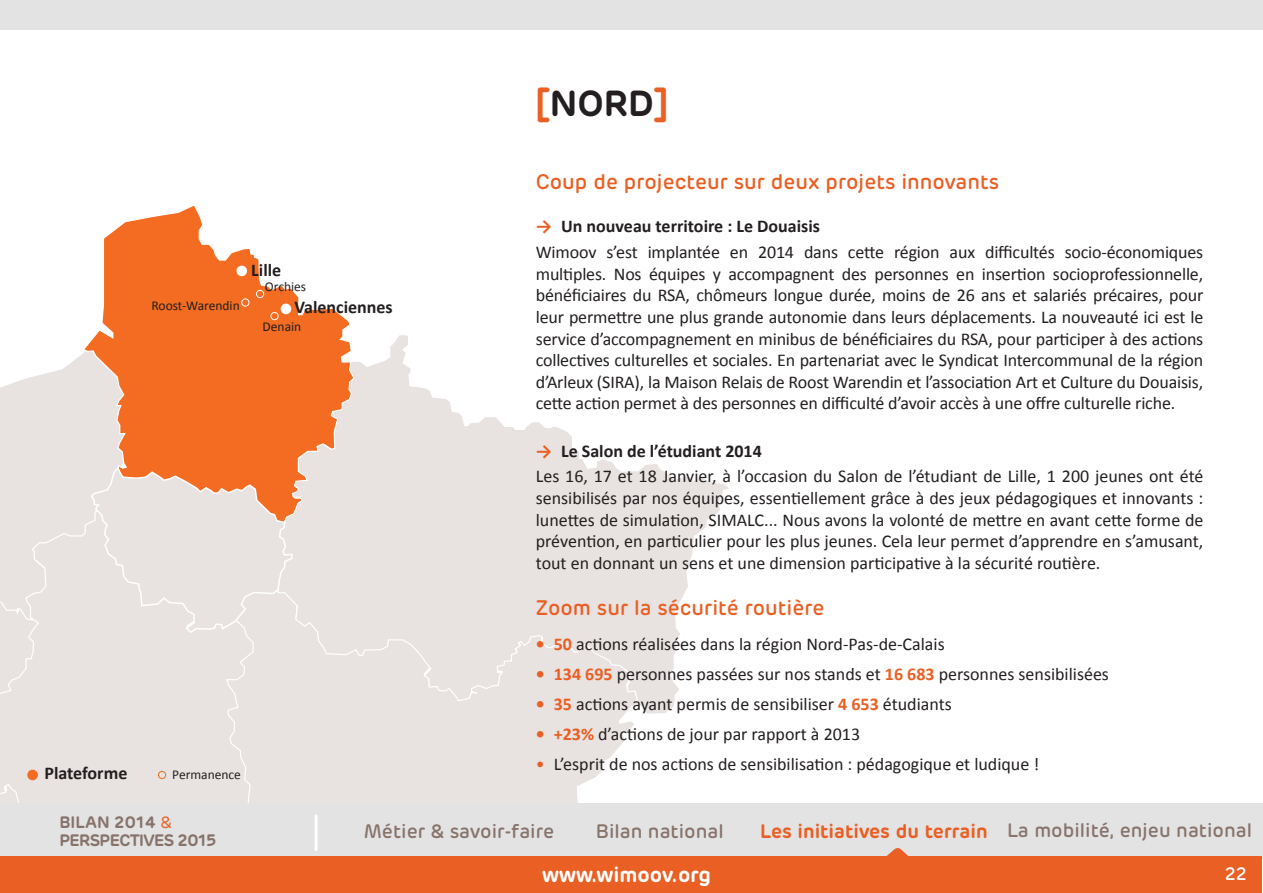
<style>
.page{position:relative;width:1263px;height:893px;background:#fff}
.page>*{position:absolute;margin:0;border:0;box-sizing:border-box;transform-origin:0 0}
.Titre{font:600 36px "Rubrik";color:#231f20}
.Sous-titre{font:500 21px "Rubrik";color:#ea5f23}
.t1{font:600 21px "Rubrik";color:#fff}
.t2{font:500 19.5px "Rubrik";color:#88736b}
.Sous-titre-2{font:18px/21.6px "Calibri";color:#231f20;text-align:justify}
.Sous-titre-3{font:700 18px "Calibri";color:#231f20}
.t3{font:500 18px "Rubrik";color:#fff}
.t4{font:600 16.5px/18px "Rubrik";letter-spacing:-.04em;color:#88736b}
.t5{font:13.5px "Calibri";color:#231f20}
.s1{color:#ea5f23}
.s2{font-weight:700;color:#ea5f23}
.s3{font-weight:400;color:#ea5f23}
.s4{font-weight:600;color:#ea5f23}
</style>
<div class="page">
<svg style="left:86px;top:206px;width:264px;height:141px"></svg>
<svg style="left:274px;top:333px;width:455px;height:380px"></svg>
<svg style="left:0;top:347px;width:664px;height:546px;background:#ebd9d0"></svg>
<div style="left:1px;top:804px;width:1262px;height:55px;background:#e3e3e3"></div>
<hr style="left:315px;top:816px;width:3px;height:34px;background:#fff">
<div style="left:1px;top:857px;width:1261px;height:36px;background:#ea5f23"></div>
<svg style="left:870px;top:848px;width:55px;height:9px"></svg>
<div style="left:1px;top:0;width:1262px;height:30px;background:#e3e3e3"></div>
<div style="left:236px;top:266px;width:11px;height:10px;background:#fff;border-radius:50%"></div>
<div style="left:281px;top:304px;width:10px;height:10px;background:#fff;border-radius:50%"></div>
<div style="left:271px;top:312px;width:7px;height:8px;border:1px solid #fff;border-radius:50%"></div>
<div style="left:256px;top:290px;width:8px;height:8px;border:1px solid #fff;border-radius:50%"></div>
<div style="left:241px;top:298px;width:8px;height:8px;border:1px solid #fff;border-radius:50%"></div>
<div style="left:158px;top:771px;width:8px;height:8px;border:1px solid #f36c21;border-radius:50%"></div>
<div style="left:27px;top:770px;width:11px;height:10px;background:#f36c21;border-radius:50%"></div>
<p class="t5" style="left:152px;top:297px;width:90px">Roost-Warendin</p>
<p class="Sous-titre-3" style="left:251px;top:258px;width:31px">Lille</p>
<p class="t5" style="left:265px;top:278px;width:43px">Orchies</p>
<p class="Sous-titre-3" style="left:294px;top:296px;width:100px">Valenciennes</p>
<p class="t5" style="left:263px;top:318px;width:40px">Denain</p>
<p class="Sous-titre-3" style="left:45px;top:761px;width:84px">Plateforme</p>
<p class="t5" style="left:172px;top:766px;width:70px">Permanence</p>
<p class="Titre" style="left:536px;top:81px;width:134px"><span class="s1">[</span>NORD<span class="s1">]</span></p>
<p class="Sous-titre" style="left:536px;top:169px;width:465px">Coup de projecteur sur deux projets innovants</p>
<p class="Sous-titre-3" style="left:536px;top:215px;width:286px"><span class="s1">→</span> Un nouveau territoire : Le Douaisis</p>
<p class="Sous-titre-2" style="left:536px;top:241px;width:669px">Wimoov s’est implantée en 2014 dans cette région aux difficultés socio-économiques multiples. Nos équipes y accompagnent des personnes en insertion socioprofessionnelle, bénéficiaires du RSA, chômeurs longue durée, moins de 26 ans et salariés précaires, pour leur permettre une plus grande autonomie dans leurs déplacements. La nouveauté ici est le service d’accompagnement en minibus de bénéficiaires du RSA, pour participer à des actions collectives culturelles et sociales. En partenariat avec le Syndicat Intercommunal de la région d’Arleux (SIRA), la Maison Relais de Roost Warendin et l’association Art et Culture du Douaisis, cette action permet à des personnes en difficulté d’avoir accès à une offre culturelle riche.</p>
<p class="Sous-titre-3" style="left:536px;top:439px;width:228px"><span class="s1">→</span> Le Salon de l’étudiant 2014</p>
<p class="Sous-titre-2" style="left:536px;top:466px;width:669px">Les 16, 17 et 18 Janvier, à l’occasion du Salon de l’étudiant de Lille, 1 200 jeunes ont été sensibilisés par nos équipes, essentiellement grâce à des jeux pédagogiques et innovants : lunettes de simulation, SIMALC... Nous avons la volonté de mettre en avant cette forme de prévention, en particulier pour les plus jeunes. Cela leur permet d’apprendre en s’amusant, tout en donnant un sens et une dimension participative à la sécurité routière.</p>
<p class="Sous-titre" style="left:536px;top:595px;width:290px">Zoom sur la sécurité routière</p>
<p class="Sous-titre-2" style="left:536px;top:633px;width:410px"><span class="s2">• 50</span> actions réalisées dans la région Nord-Pas-de-Calais</p>
<p class="Sous-titre-2" style="left:536px;top:663px;width:575px"><span class="s2">• 134 695</span> personnes passées sur nos stands et <span class="s2">16 683</span> personnes sensibilisées</p>
<p class="Sous-titre-2" style="left:536px;top:693px;width:417px"><span class="s2">• 35</span> actions ayant permis de sensibiliser <span class="s2">4 653</span> étudiants</p>
<p class="Sous-titre-2" style="left:536px;top:723px;width:326px"><span class="s2">• +23%</span> d’actions de jour par rapport à 2013</p>
<p class="Sous-titre-2" style="left:536px;top:753px;width:505px"><span class="s1">•</span> L’esprit de nos actions de sensibilisation : pédagogique et ludique !</p>
<p class="t4" style="left:60px;top:813px;width:158px">BILAN 2014 <span class="s3">&amp;<br></span>PERSPECTIVES 2015</p>
<p class="t2" style="left:364px;top:819px;width:192px">Métier &amp; savoir-faire</p>
<p class="t1" style="left:542px;top:862px;width:171px">www.wimoov.org</p>
<p class="t3" style="left:1225px;top:863px;width:23px">22</p>
<p class="t2" style="left:596px;top:819px;width:129px">Bilan national</p>
<p class="t2" style="left:760px;top:818px;width:493px"><span class="s4">Les initiatives du terrain</span> La mobilité, enjeu national</p>
</div>
